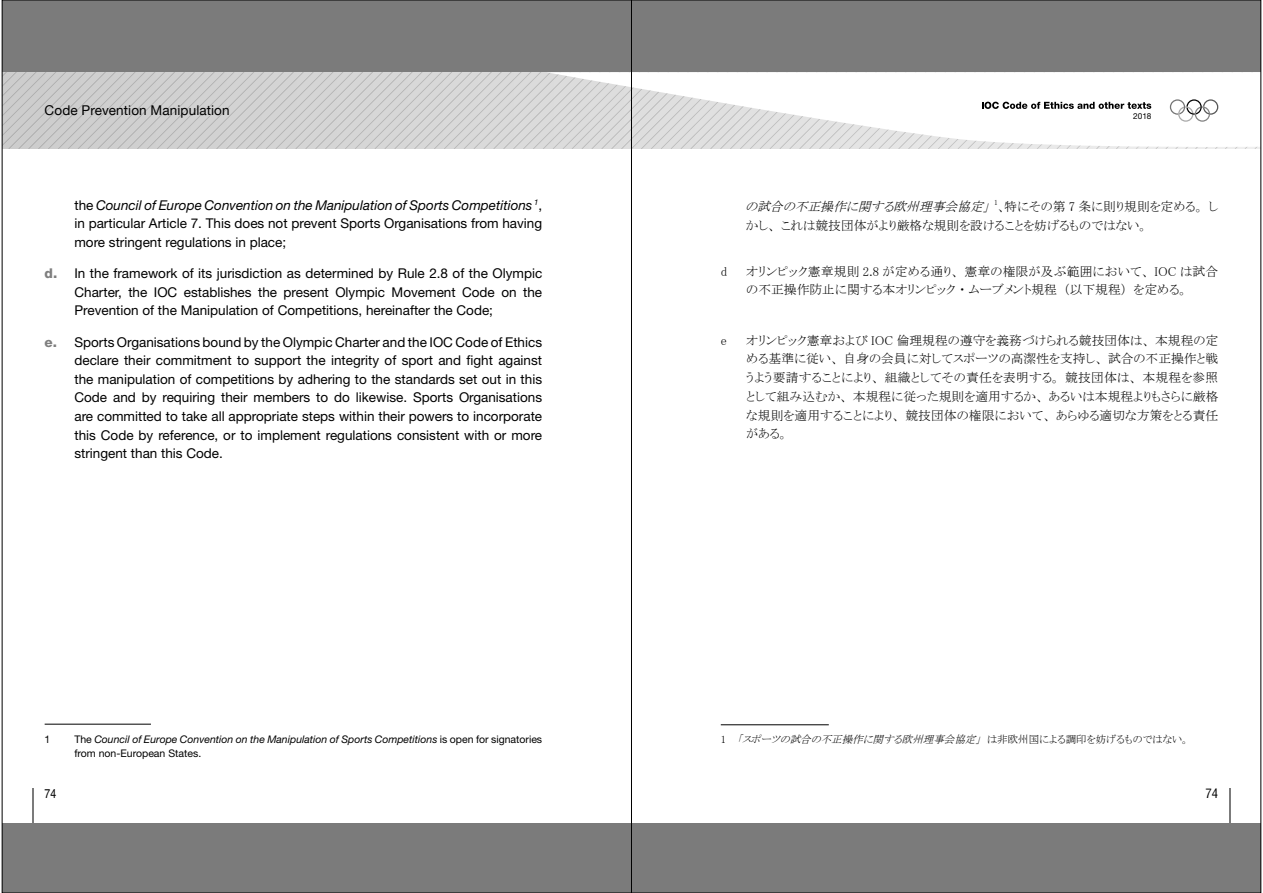
<style>
.page{position:relative;width:1263px;height:893px;background:#fff}
.page>*{position:absolute;margin:0;border:0;box-sizing:border-box;transform-origin:0 0}
.t1{font:13.5px/18.6px "Helvetica Neue LT Std";color:#000;text-align:justify}
.t2{font:13.5px "Helvetica Neue";letter-spacing:.01em;color:#000}
.t3{font:12.75px/18.8px "MS P Mincho";letter-spacing:.005em;color:#000}
.t4{font:italic 12.75px "MS P Mincho";color:#000}
.t5{font:condensed 12.75px "Helvetica";color:#000}
.t6{font:condensed 12.75px "Helvetica";color:#000}
.t7{font:italic 10.5px/14.2px "Helvetica Neue LT Std";color:#000}
.t8{font:italic 10.5px "MS P Mincho";color:#000}
.t9{font:10.5px "Helvetica Neue LT Std";color:#000}
.t10{font:8.25px "Helvetica Neue LT Std";color:#000}
.t11{font:7.5px "MS P Mincho";color:#000}
.s1{font-style:italic}
.s2{font-weight:800;color:#7e7e7e}
.s3{font-style:normal}
</style>
<div class="page">
<hr style="left:45px;top:724px;width:106px;height:1px;background:#000">
<div style="left:2px;top:0;width:629px;height:72px;background:#7b7b7b"></div>
<div style="left:2px;top:823px;width:629px;height:70px;background:#7b7b7b"></div>
<hr style="left:33px;top:789px;width:1px;height:34px;background:#7b7b7b">
<hr style="left:721px;top:724px;width:108px;height:1px;background:#000">
<div style="left:631px;top:0;width:630px;height:72px;background:#7b7b7b"></div>
<hr style="left:1229px;top:789px;width:1px;height:34px;background:#7b7b7b">
<div style="left:631px;top:823px;width:630px;height:70px;background:#7b7b7b"></div>
<svg style="left:2px;top:72px;width:1257px;height:77px"></svg>
<p class="t2" style="left:45px;top:103px;width:187px">Code Prevention Manipulation</p>
<p class="t10" style="left:1133px;top:111px;width:20px">2018</p>
<p class="t1" style="left:74px;top:195px;width:469px">the <span class="s1">Council of Europe Convention on the Manipulation of Sports Competitions</span> <sup>1</sup>, in particular Article 7. This does not prevent Sports Organisations from having more stringent regulations in place;</p>
<p class="t1" style="left:74px;top:264px;width:469px;text-indent:-30px"><span class="s2">d.</span> In the framework of its jurisdiction as determined by Rule 2.8 of the Olympic Charter, the IOC establishes the present Olympic Movement Code on the Prevention of the Manipulation of Competitions, hereinafter the Code;</p>
<p class="t1" style="left:74px;top:332px;width:469px;text-indent:-30px"><span class="s2">e.</span> Sports Organisations bound by the Olympic Charter and the IOC Code of Ethics declare their commitment to support the integrity of sport and fight against the manipulation of competitions by adhering to the standards set out in this Code and by requiring their members to do likewise. Sports Organisations are committed to take all appropriate steps within their powers to incorporate this Code by reference, or to implement regulations consistent with or more stringent than this Code.</p>
<p class="t11" style="left:994px;top:198px;width:5px">1</p>
<p class="t3" style="left:746px;top:216px;width:403px">かし、これは競技団体がより厳格な規則を設けることを妨げるものではない。</p>
<p class="t4" style="left:745px;top:200px;width:475px">の試合の不正操作に関する欧州理事会協定」<span class="s3">、特にその第 7 条に則り規則を定める。し</span></p>
<p class="t3" style="left:721px;top:262px;width:8px">d</p>
<p class="t3" style="left:746px;top:262px;width:473px">オリンピック憲章規則 2.8 が定める通り、憲章の権限が及ぶ範囲において、 IOC は試合の不正操作防止に関する本オリンピック・ムーブメント規程（以下規程）を定める。</p>
<p class="t3" style="left:721px;top:331px;width:8px">e</p>
<p class="t3" style="left:746px;top:331px;width:474px;text-align:justify">オリンピック憲章および IOC 倫理規程の遵守を義務づけられる競技団体は、本規程の定める基準に従い、自身の会員に対してスポーツの高潔性を支持し、試合の不正操作と戦うよう要請することにより、組織としてその責任を表明する。競技団体は、本規程を参照として組み込むか、本規程に従った規則を適用するか、あるいは本規程よりもさらに厳格な規則を適用することにより、競技団体の権限において、あらゆる適切な方策をとる責任がある。</p>
<p class="t9" style="left:45px;top:733px;width:7px">1</p>
<p class="t7" style="left:74px;top:732px;width:469px"><span class="s3">The</span> Council of Europe Convention on the Manipulation of Sports Competitions <span class="s3">is open for signatories from non-European States.</span></p>
<p class="t8" style="left:721px;top:733px;width:470px"><span class="s3">1</span> 「スポーツの試合の不正操作に関する欧州理事会協定」<span class="s3">は非欧州国による調印を妨げるものではない。</span></p>
<p class="t5" style="left:45px;top:786px;width:13px">74</p>
<p class="t6" style="left:1205px;top:785px;width:14px">74</p>
</div>
